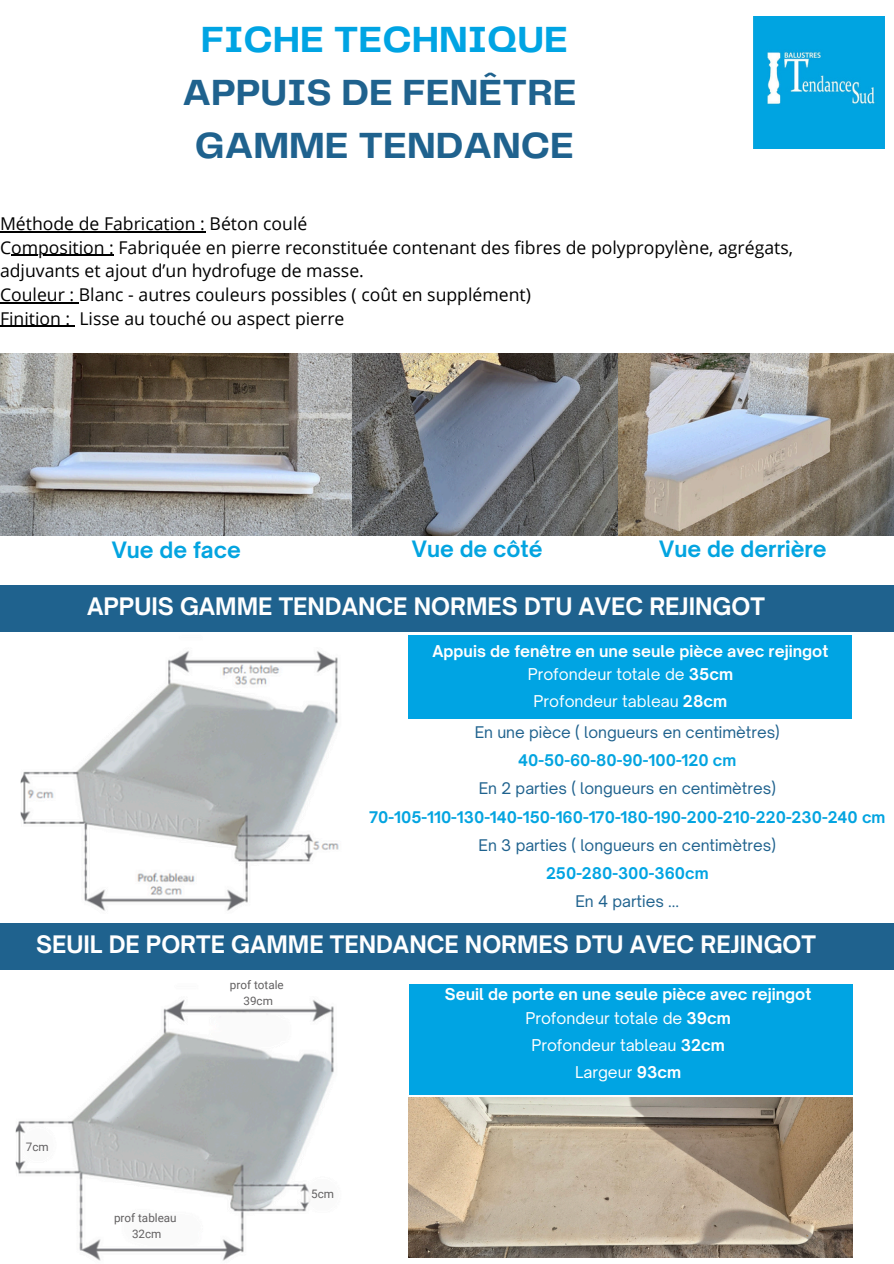
<style>
.page{position:relative;width:894px;height:1264px;background:#fff}
.page>*{position:absolute;margin:0;border:0;box-sizing:border-box;transform-origin:0 0}
.t1{font:700 37.8px/52.8px "Telegraf";color:#1f628e;text-align:center}
.t2{font:700 23.1px "Open Sauce One";color:#fff}
.t3{font:700 21.6px "Open Sauce One";color:#03a4e0}
.t4{font:17.55px/23.7px "Open Sans";color:#000}
.t5{font:700 15.6px/23.7px "Open Sauce One";color:#fff;text-align:center}
.t6{font:15.6px/27px "Open Sauce One";color:#fff;text-align:center}
.t7{font:15.3px/28.2px "Open Sauce One";color:#1f628e;text-align:center}
.t8{font:11.7px "Roboto";color:#626061}
.s1{color:#00a4e3}
.s2{font-weight:400}
.s3{font-weight:700}
.s4{font-weight:700;color:#03a4e0}
.s5{font-weight:700;color:#00a4e3}
</style>
<div class="page">
<img style="left:753px;top:17px;width:131px;height:131px">
<img style="left:0;top:353px;width:893px;height:183px">
<img style="left:21px;top:631px;width:352px;height:291px;border-radius:10px">
<div style="left:0;top:585px;width:893px;height:46px;background:#1f628e"></div>
<div style="left:0;top:922px;width:893px;height:47px;background:#1f628e"></div>
<img style="left:16px;top:999px;width:318px;height:262px">
<img style="left:408px;top:1097px;width:444px;height:160px">
<div style="left:408px;top:635px;width:443px;height:83px;background:#00a4e3"></div>
<hr style="left:0;top:231px;width:205px;height:1px;background:#000">
<hr style="left:11px;top:255px;width:103px;height:1px;background:#000">
<hr style="left:0;top:302px;width:79px;height:1px;background:#000">
<hr style="left:0;top:326px;width:70px;height:1px;background:#000">
<div style="left:408px;top:984px;width:443px;height:110px;background:#00a4e3"></div>
<h1 class="t1" style="left:182px;top:15px;width:396px"><span class="s1">FICHE TECHNIQUE<br></span>APPUIS DE FENÊTRE<br>GAMME TENDANCE</h1>
<p class="t4" style="left:0;top:211px;width:794px">Méthode de Fabrication : Béton coulé<br>Composition : Fabriquée en pierre reconstituée contenant des fibres de polypropylène, agrégats,</p>
<h4 class="t4" style="left:0;top:259px;width:532px">adjuvants et ajout d’un hydrofuge de masse.<br>Couleur : Blanc - autres couleurs possibles ( coût en supplément)<br>Finition : Lisse au touché ou aspect pierre</h4>
<p class="t3" style="left:112px;top:536px;width:131px">Vue de face</p>
<p class="t3" style="left:412px;top:535px;width:132px">Vue de côté</p>
<p class="t3" style="left:659px;top:535px;width:169px">Vue de derrière</p>
<h3 class="t2" style="left:87px;top:592px;width:679px">APPUIS GAMME TENDANCE NORMES DTU AVEC REJINGOT</h3>
<p class="t5" style="left:432px;top:638px;width:397px">Appuis de fenêtre en une seule pièce avec rejingot<br><span class="s2">Profondeur totale de</span> 35cm</p>
<p class="t6" style="left:533px;top:687px;width:195px">Profondeur tableau <span class="s3">28cm</span></p>
<p class="t7" style="left:369px;top:718px;width:517px">En une pièce ( longueurs en centimètres)<br><span class="s4">40-50-60-80-90-100-120 cm<br></span>En 2 parties ( longueurs en centimètres)<br><span class="s4">70-105-110-130-140-150-160-170-180-190-200-210-220-230-240 cm </span>En 3 parties ( longueurs en centimètres)<br><span class="s5">250-280-300-360cm<br></span>En 4 parties ...</p>
<h2 class="t2" style="left:36px;top:929px;width:781px">SEUIL DE PORTE GAMME TENDANCE NORMES DTU AVEC REJINGOT</h2>
<h5 class="t8" style="left:26px;top:1139px;width:24px">7cm</h5>
<h3 class="t8" style="left:230px;top:978px;width:55px">prof totale</h3>
<h2 class="t8" style="left:243px;top:994px;width:31px">39cm</h2>
<p class="t8" style="left:114px;top:1211px;width:64px">prof tableau</p>
<h5 class="t8" style="left:132px;top:1227px;width:31px">32cm</h5>
<h3 class="t8" style="left:311px;top:1186px;width:24px">5cm</h3>
<p class="t5" style="left:445px;top:982px;width:368px">Seuil de porte en une seule pièce avec rejingot<br><span class="s2">Profondeur totale de</span> 39cm</p>
<p class="t6" style="left:531px;top:1031px;width:195px">Profondeur tableau <span class="s3">32cm<br></span>Largeur <span class="s3">93cm</span></p>
</div>
